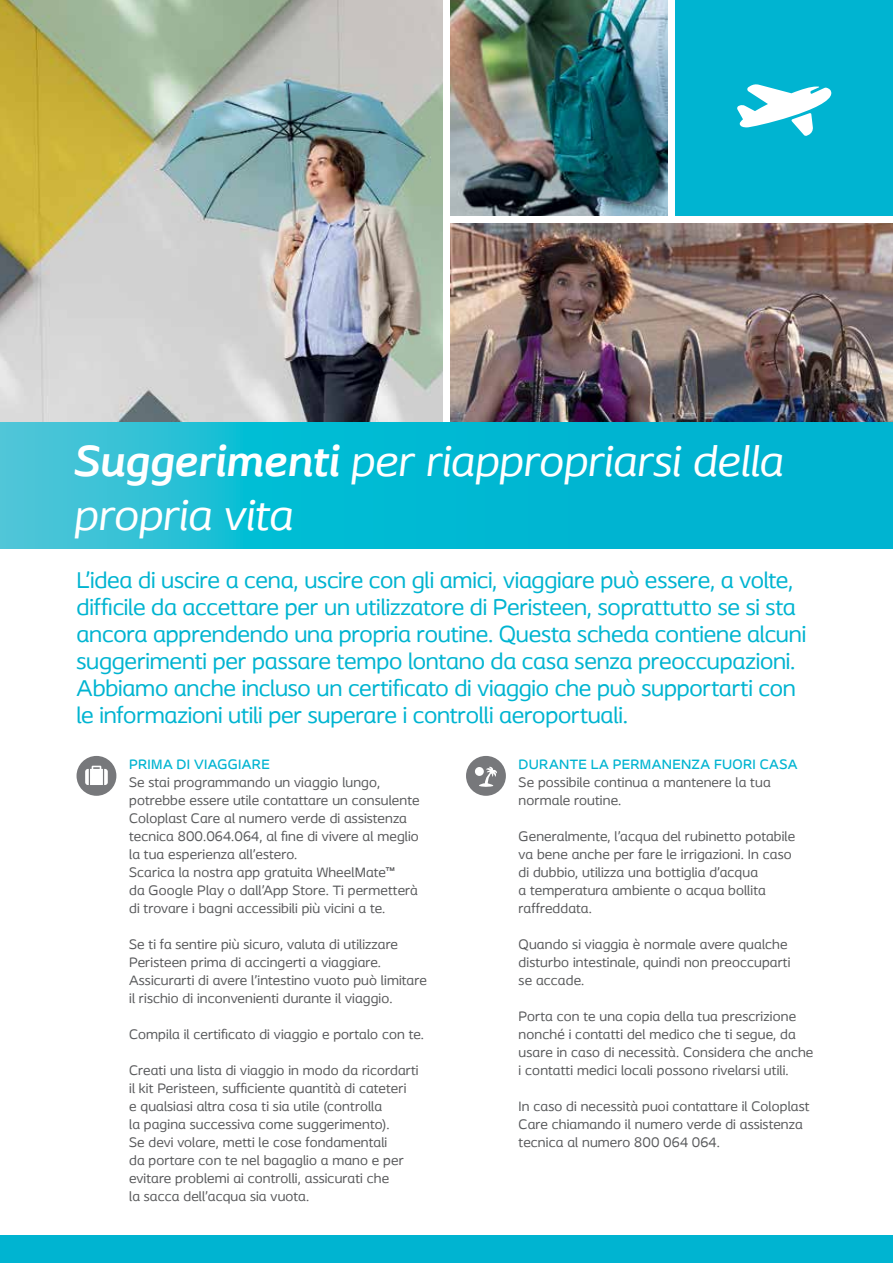
<style>
.page{position:relative;width:893px;height:1263px;background:#fff}
.page>*{position:absolute;margin:0;border:0;box-sizing:border-box;transform-origin:0 0}
.t1{font:italic 45px/54px "Coloplast";letter-spacing:-.005em;color:#fff}
.t2{font:24px/27px "Coloplast";letter-spacing:-.01em;color:#00b4d1}
.t3{font:14.25px/18px "Coloplast";letter-spacing:.01em;color:#58595b}
.t4{font:500 14.25px "Coloplast";letter-spacing:.02em;color:#00b4d1}
.s1{font-weight:700}
</style>
<div class="page">
<img style="left:450px;top:0;width:218px;height:216px">
<div style="left:675px;top:0;width:218px;height:216px;background:#00b4d1"></div>
<img style="left:0;top:0;width:443px;height:423px">
<img style="left:450px;top:223px;width:443px;height:200px">
<svg style="left:737px;top:84px;width:94px;height:52px"></svg>
<svg style="left:0;top:423px;width:893px;height:126px;background:#0eb9d3"></svg>
<div style="left:0;top:1236px;width:893px;height:27px;background:#00b4d1"></div>
<div style="left:77px;top:756px;width:39px;height:40px;background:#77787b;border-radius:50%"></div>
<svg style="left:85px;top:766px;width:23px;height:19px"></svg>
<div style="left:466px;top:756px;width:40px;height:40px;background:#77787b;border-radius:50%"></div>
<div style="left:475px;top:767px;width:9px;height:9px;background:#fff;border-radius:50%"></div>
<svg style="left:479px;top:767px;width:18px;height:20px"></svg>
<h1 class="t1" style="left:74px;top:433px;width:711px"><span class="s1">Suggerimenti</span> per riappropriarsi della propria vita</h1>
<p class="t2" style="left:77px;top:567px;width:731px">L’idea di uscire a cena, uscire con gli amici, viaggiare può essere, a volte, difficile da accettare per un utilizzatore di Peristeen, soprattutto se si sta ancora apprendendo una propria routine. Questa scheda contiene alcuni suggerimenti per passare tempo lontano da casa senza preoccupazioni.<br>Abbiamo anche incluso un certificato di viaggio che può supportarti con le informazioni utili per superare i controlli aeroportuali.</p>
<p class="t4" style="left:129px;top:755px;width:142px">PRIMA DI VIAGGIARE</p>
<p class="t3" style="left:129px;top:773px;width:292px">Se stai programmando un viaggio lungo, potrebbe essere utile contattare un consulente Coloplast Care al numero verde di assistenza tecnica 800.064.064, al fine di vivere al meglio la tua esperienza all’estero.<br>Scarica la nostra app gratuita WheelMate™<br>da Google Play o dall’App Store. Ti permetterà di trovare i bagni accessibili più vicini a te.</p>
<p class="t3" style="left:129px;top:935px;width:299px">Se ti fa sentire più sicuro, valuta di utilizzare Peristeen prima di accingerti a viaggiare.<br>Assicurarti di avere l’intestino vuoto può limitare il rischio di inconvenienti durante il viaggio.</p>
<p class="t3" style="left:129px;top:1025px;width:296px">Compila il certificato di viaggio e portalo con te.</p>
<p class="t3" style="left:129px;top:1061px;width:291px">Creati una lista di viaggio in modo da ricordarti il kit Peristeen, sufficiente quantità di cateteri<br>e qualsiasi altra cosa ti sia utile (controlla<br>la pagina successiva come suggerimento).<br>Se devi volare, metti le cose fondamentali<br>da portare con te nel bagaglio a mano e per evitare problemi ai controlli, assicurati che<br>la sacca dell’acqua sia vuota.</p>
<p class="t4" style="left:519px;top:755px;width:280px">DURANTE LA PERMANENZA FUORI CASA</p>
<p class="t3" style="left:519px;top:773px;width:254px">Se possibile continua a mantenere la tua normale routine.</p>
<p class="t3" style="left:519px;top:827px;width:278px">Generalmente, l’acqua del rubinetto potabile va bene anche per fare le irrigazioni. In caso di dubbio, utilizza una bottiglia d’acqua<br>a temperatura ambiente o acqua bollita raffreddata.</p>
<p class="t3" style="left:519px;top:935px;width:273px">Quando si viaggia è normale avere qualche disturbo intestinale, quindi non preoccuparti se accade.</p>
<p class="t3" style="left:519px;top:1007px;width:296px">Porta con te una copia della tua prescrizione nonché i contatti del medico che ti segue, da usare in caso di necessità. Considera che anche i contatti medici locali possono rivelarsi utili.</p>
<p class="t3" style="left:519px;top:1097px;width:292px">In caso di necessità puoi contattare il Coloplast<br>Care chiamando il numero verde di assistenza tecnica al numero 800 064 064.</p>
</div>
